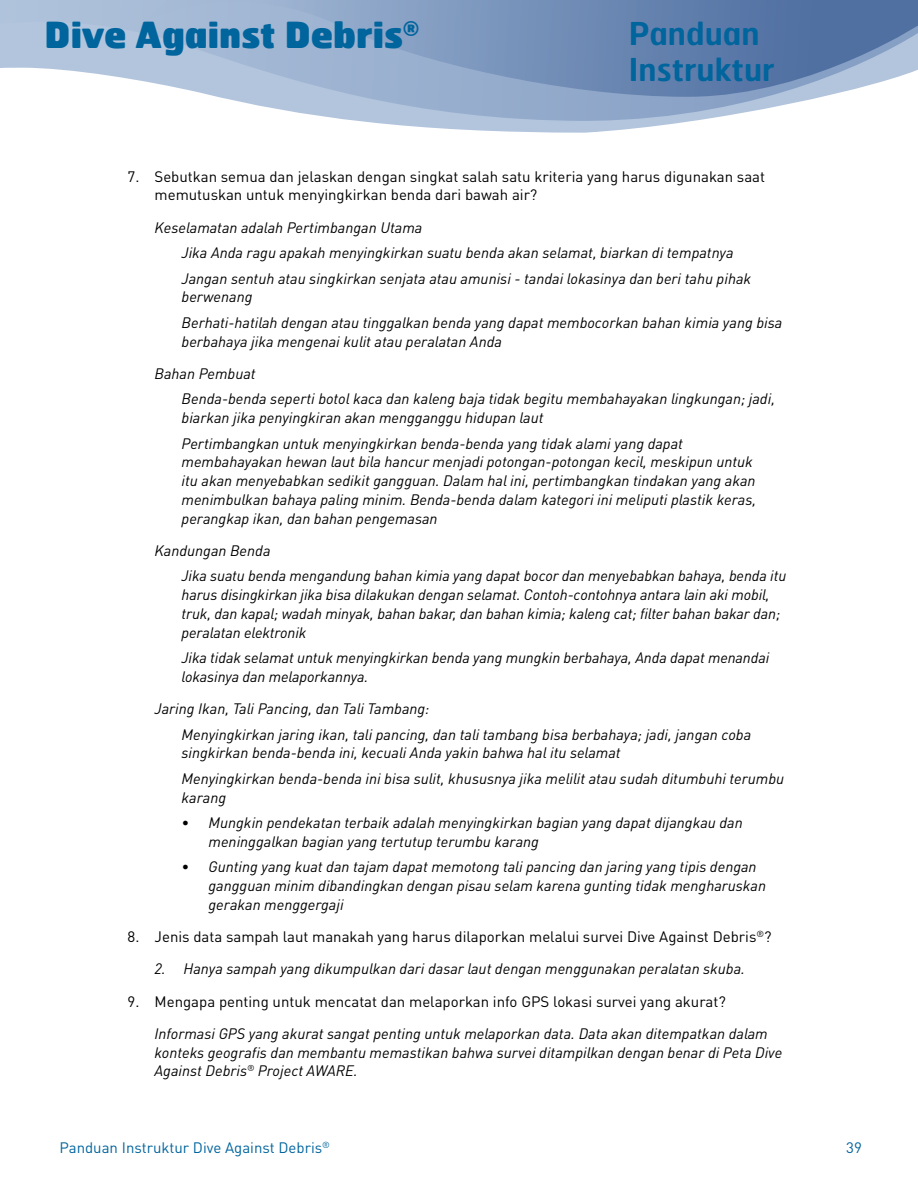
<style>
.page{position:relative;width:918px;height:1188px;background:#fff}
.page>*{position:absolute;margin:0;border:0;box-sizing:border-box;transform-origin:0 0}
.t1{font:900 36px "Hermes FB";color:#00649d}
.t2{font:600 31.5px/36px "Hermes FB";color:#00649d}
.t3{font:italic 15px/18.8px "DINOT";color:#000}
.t4{font:15px/18.8px "DINOT";color:#000}
.t5{font:15px "DINOT";color:#00649d}
</style>
<div class="page">
<svg style="left:378px;top:123px;width:300px;height:10px;fill:#b2c5dd"></svg>
<svg style="left:0;top:0;width:820px;height:123px"></svg>
<svg style="left:143px;top:0;width:775px;height:97px;background:#849cc1"></svg>
<h1 class="t1" style="left:45px;top:11px;width:376px">Dive Against Debris<sup>®</sup></h1>
<h2 class="t2" style="left:629px;top:14px;width:147px">Panduan<br>Instruktur</h2>
<p class="t4" style="left:155px;top:166px;width:612px;text-indent:-27px">7. Sebutkan semua dan jelaskan dengan singkat salah satu kriteria yang harus digunakan saat memutuskan untuk menyingkirkan benda dari bawah air?</p>
<p class="t3" style="left:182px;top:214px;width:571px;line-height:25.5px;text-indent:-27px">Keselamatan adalah Pertimbangan Utama<br>Jika Anda ragu apakah menyingkirkan suatu benda akan selamat, biarkan di tempatnya<br>Jangan sentuh atau singkirkan senjata atau amunisi - tandai lokasinya dan beri tahu pihak</p>
<p class="t3" style="left:182px;top:284px;width:602px;line-height:25.5px">berwenang<br>Berhati-hatilah dengan atau tinggalkan benda yang dapat membocorkan bahan kimia yang bisa</p>
<p class="t3" style="left:155px;top:325px;width:349px;line-height:32.2px;text-indent:27px">berbahaya jika mengenai kulit atau peralatan Anda<br>Bahan Pembuat</p>
<p class="t3" style="left:182px;top:389px;width:595px">Benda-benda seperti botol kaca dan kaleng baja tidak begitu membahayakan lingkungan; jadi, biarkan jika penyingkiran akan mengganggu hidupan laut</p>
<p class="t3" style="left:182px;top:434px;width:576px">Pertimbangkan untuk menyingkirkan benda-benda yang tidak alami yang dapat membahayakan hewan laut bila hancur menjadi potongan-potongan kecil, meskipun untuk itu akan menyebabkan sedikit gangguan. Dalam hal ini, pertimbangkan tindakan yang akan menimbulkan bahaya paling minim. Benda-benda dalam kategori ini meliputi plastik keras, perangkap ikan, dan bahan pengemasan</p>
<p class="t3" style="left:182px;top:537px;width:606px;line-height:25.5px;text-indent:-27px">Kandungan Benda<br>Jika suatu benda mengandung bahan kimia yang dapat bocor dan menyebabkan bahaya, benda itu</p>
<p class="t3" style="left:182px;top:585px;width:600px">harus disingkirkan jika bisa dilakukan dengan selamat. Contoh-contohnya antara lain aki mobil, truk, dan kapal; wadah minyak, bahan bakar, dan bahan kimia; kaleng cat; filter bahan bakar dan; peralatan elektronik</p>
<p class="t3" style="left:182px;top:648px;width:589px">Jika tidak selamat untuk menyingkirkan benda yang mungkin berbahaya, Anda dapat menandai lokasinya dan melaporkannya.</p>
<p class="t3" style="left:182px;top:696px;width:571px;line-height:25.5px;text-indent:-27px">Jaring Ikan, Tali Pancing, dan Tali Tambang:<br>Menyingkirkan jaring ikan, tali pancing, dan tali tambang bisa berbahaya; jadi, jangan coba</p>
<p class="t3" style="left:182px;top:740px;width:604px;line-height:25.5px">singkirkan benda-benda ini, kecuali Anda yakin bahwa hal itu selamat<br>Menyingkirkan benda-benda ini bisa sulit, khususnya jika melilit atau sudah ditumbuhi terumbu</p>
<p class="t3" style="left:182px;top:788px;width:46px">karang</p>
<p class="t3" style="left:209px;top:813px;width:536px;text-indent:-27px">• Mungkin pendekatan terbaik adalah menyingkirkan bagian yang dapat dijangkau dan meninggalkan bagian yang tertutup terumbu karang</p>
<p class="t3" style="left:209px;top:857px;width:559px;text-indent:-27px">• Gunting yang kuat dan tajam dapat memotong tali pancing dan jaring yang tipis dengan gangguan minim dibandingkan dengan pisau selam karena gunting tidak mengharuskan gerakan menggergaji</p>
<p class="t4" style="left:128px;top:927px;width:646px">8. Jenis data sampah laut manakah yang harus dilaporkan melalui survei Dive Against Debris<sup>®</sup>?</p>
<p class="t3" style="left:155px;top:959px;width:592px">2. Hanya sampah yang dikumpulkan dari dasar laut dengan menggunakan peralatan skuba.</p>
<p class="t4" style="left:128px;top:991px;width:600px">9. Mengapa penting untuk mencatat dan melaporkan info GPS lokasi survei yang akurat?</p>
<p class="t3" style="left:155px;top:1024px;width:629px">Informasi GPS yang akurat sangat penting untuk melaporkan data. Data akan ditempatkan dalam konteks geografis dan membantu memastikan bahwa survei ditampilkan dengan benar di Peta Dive<br>Against Debris<sup>®</sup> Project AWARE.</p>
<p class="t5" style="left:60px;top:1138px;width:272px">Panduan Instruktur Dive Against Debris<sup>®</sup></p>
<p class="t5" style="left:846px;top:1139px;width:17px">39</p>
</div>
